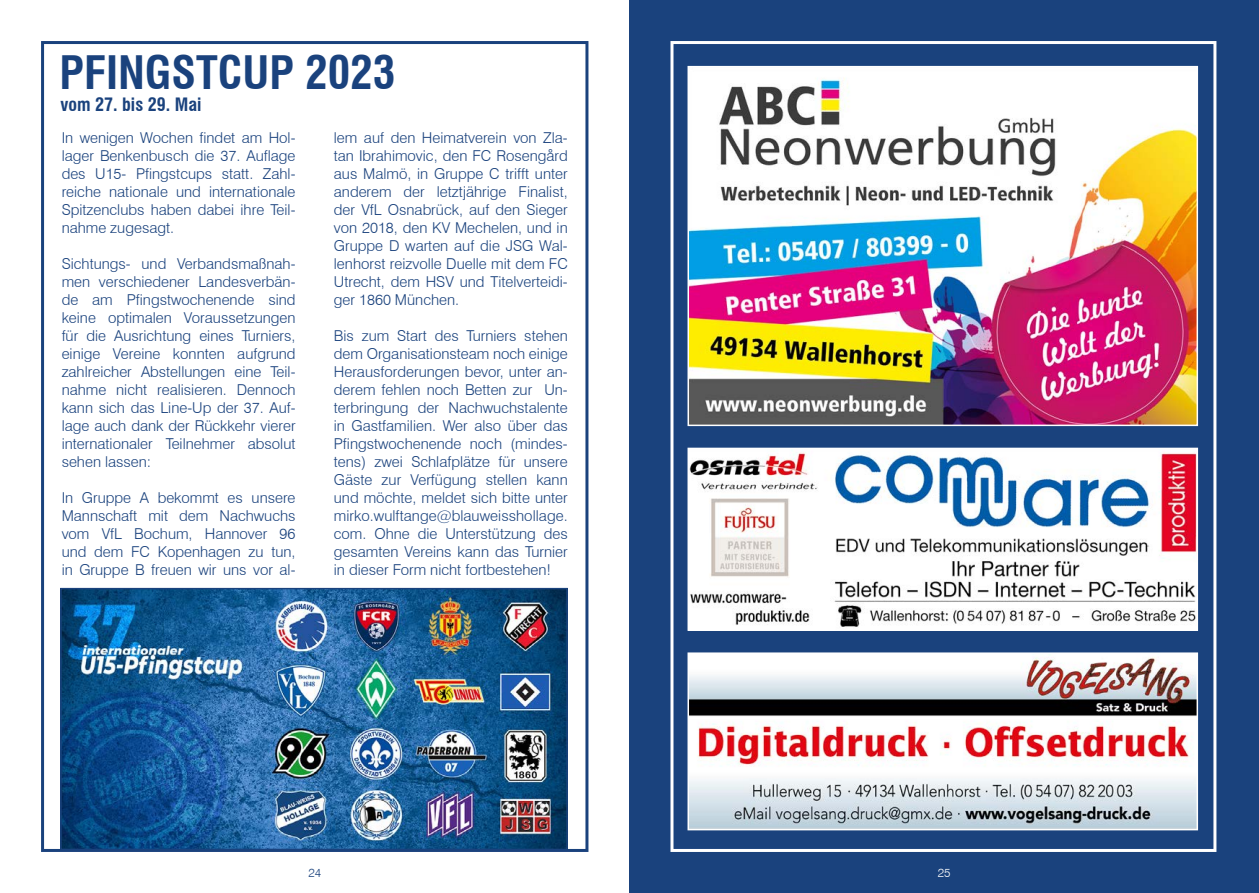
<style>
.page{position:relative;width:1259px;height:893px;background:#fff}
.page>*{position:absolute;margin:0;border:0;box-sizing:border-box;transform-origin:0 0}
.t1{font:700 condensed 45px "Swiss 721 BT";color:#1a427d}
.t2{font:700 condensed 18px "Swiss 721 BT";color:#1a427d}
.t3{font:300 15px/18px "Swiss 721 BT";color:#1a427d;text-align:justify}
.t4{font:300 12px "Swiss 721 BT";color:#1a427d}
.t5{font:300 12px "Swiss 721 BT";color:#fff}
</style>
<div class="page">
<div style="left:629px;top:0;width:630px;height:893px;background:#1a427d"></div>
<div style="left:670px;top:41px;width:546px;height:811px;border:3px solid #fff"></div>
<div style="left:41px;top:41px;width:547px;height:811px;border:3px solid #1a427d"></div>
<img style="left:690px;top:655px;width:505px;height:172px">
<div style="left:687px;top:652px;width:511px;height:178px;border:2px solid #fff"></div>
<img style="left:690px;top:451px;width:505px;height:177px">
<div style="left:687px;top:448px;width:511px;height:183px;border:2px solid #fff"></div>
<img style="left:690px;top:69px;width:505px;height:354px">
<div style="left:687px;top:66px;width:511px;height:360px;border:2px solid #fff"></div>
<img style="left:63px;top:591px;width:502px;height:256px">
<div style="left:60px;top:588px;width:508px;height:262px;border:2px solid #1a427d"></div>
<h1 class="t1" style="left:60px;top:46px;width:337px">PFINGSTCUP 2023</h1>
<p class="t2" style="left:61px;top:94px;width:142px">vom 27. bis 29. Mai</p>
<p class="t3" style="left:62px;top:129px;width:235px">In wenigen Wochen findet am Hol&shy;lager Benkenbusch die 37. Auflage des U15- Pfingstcups statt. Zahl&shy;reiche nationale und internationale Spitzenclubs haben dabei ihre Teil&shy;nahme zugesagt.</p>
<p class="t3" style="left:62px;top:255px;width:235px">Sichtungs- und Verbandsmaßnah&shy;men verschiedener Landesverbän&shy;de am Pfingstwochenende sind keine optimalen Voraussetzungen für die Ausrichtung eines Turniers, einige Vereine konnten aufgrund zahlreicher Abstellungen eine Teil&shy;nahme nicht realisieren. Dennoch kann sich das Line-Up der 37. Auf&shy;lage auch dank der Rückkehr vierer internationaler Teilnehmer absolut sehen lassen:</p>
<p class="t3" style="left:62px;top:489px;width:235px">In Gruppe A bekommt es unsere Mannschaft mit dem Nachwuchs vom VfL Bochum, Hannover 96 und dem FC Kopenhagen zu tun, in Gruppe B freuen wir uns vor al-</p>
<p class="t3" style="left:334px;top:129px;width:235px">lem auf den Heimatverein von Zla&shy;tan Ibrahimovic, den FC Rosengård aus Malmö, in Gruppe C trifft unter anderem der letztjährige Finalist, der VfL Osnabrück, auf den Sieger von 2018, den KV Mechelen, und in Gruppe D warten auf die JSG Wal&shy;lenhorst reizvolle Duelle mit dem FC Utrecht, dem HSV und Titelverteidi&shy;ger 1860 München.</p>
<p class="t3" style="left:334px;top:327px;width:235px">Bis zum Start des Turniers stehen dem Organisationsteam noch einige Herausforderungen bevor, unter an&shy;derem fehlen noch Betten zur Un&shy;terbringung der Nachwuchstalente in Gastfamilien. Wer also über das Pfingstwochenende noch (mindes&shy;tens) zwei Schlafplätze für unsere Gäste zur Verfügung stellen kann und möchte, meldet sich bitte unter mirko.wulftange@blauweisshollage. com. Ohne die Unterstützung des gesamten Vereins kann das Turnier in dieser Form nicht fortbestehen!</p>
<p class="t4" style="left:308px;top:865px;width:14px">24</p>
<p class="t5" style="left:938px;top:865px;width:14px">25</p>
</div>
